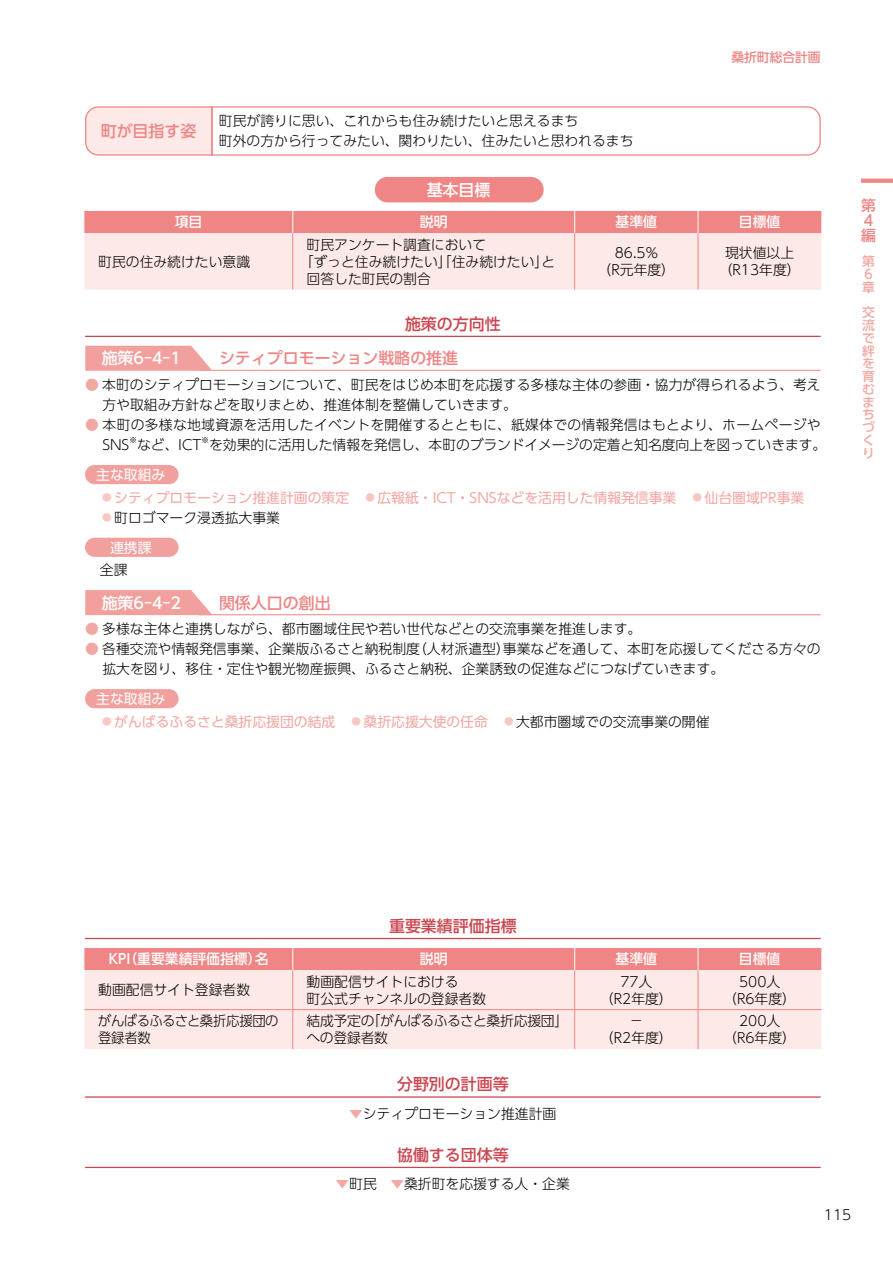
<style>
.page{position:relative;width:893px;height:1263px;background:#fff}
.page>*{position:absolute;margin:0;border:0;box-sizing:border-box;transform-origin:0 0}
.t1{font:500 15.9px "UD Shin Go Pr 6 N";color:#ca4751}
.t2{font:500 15.9px "UD Shin Go Pr 6 N";color:#ef8585}
.t3{font:500 15.9px "UD Shin Go Pr 6 N";color:#fff}
.t4{font:500 14.85px/14.9px "UD Shin Go Pr 6 N";color:#ef8585}
.t5{font:300 13.8px/17px "UD Shin Go Pr 6 N";color:#000;text-align:center}
.t6{font:13.8px "UD Shin Go Pr 6 N";color:#f3a7a3}
.t7{font:300 13.8px/20.2px "UD Shin Go Pr 6 N";letter-spacing:.02em;color:#000}
.t8{font:500 13.8px "UD Shin Go Pr 6 N";color:#fff}
.t9{font:300 13.8px/17px "UD Shin Go Pr 6 N";letter-spacing:-.025em;color:#000}
.t10{font:300 13.8px/17px "UD Shin Go Pr 6 N";letter-spacing:-.03em;color:#000}
.t11{font:13.8px "UD Shin Go Pr 6 N";color:#fff}
.t12{font:500 12.75px/12.8px "UD Shin Go Pr 6 N";color:#f3a7a3}
.t13{font:500 12.75px "UD Shin Go Pr 6 N";color:#ef8585}
.t14{font:300 8.1px "UD Shin Go Pr 6 N";color:#000}
.s1{color:#f3a7a3}
.s2{font-weight:300;font-size:9.6px;color:#f8c7c2}
.s3{font-size:9.6px;color:#f8c7c2}
.s4{font-weight:400;color:#fff}
.s5{font-weight:300;color:#000}
</style>
<div class="page">
<div style="left:375px;top:177px;width:169px;height:25px;background:#ef8585;border-radius:13px"></div>
<svg style="left:84px;top:211px;width:737px;height:79px;background:#f9cdcc"></svg>
<hr style="left:292px;top:233px;width:1px;height:57px;background:#ef8585">
<hr style="left:574px;top:233px;width:1px;height:57px;background:#ef8585">
<hr style="left:698px;top:233px;width:1px;height:57px;background:#ef8585">
<div style="left:84px;top:970px;width:737px;height:79px;background:#fdeae8"></div>
<div style="left:84px;top:948px;width:737px;height:22px;background:#ef8585"></div>
<hr style="left:292px;top:970px;width:1px;height:39px;background:#ef8585">
<hr style="left:574px;top:970px;width:1px;height:39px;background:#ef8585">
<hr style="left:698px;top:970px;width:1px;height:39px;background:#ef8585">
<hr style="left:84px;top:1009px;width:209px;height:1px;background:#ef8585">
<hr style="left:293px;top:1009px;width:282px;height:1px;background:#ef8585">
<hr style="left:292px;top:1010px;width:1px;height:39px;background:#ef8585">
<hr style="left:575px;top:1009px;width:123px;height:1px;background:#ef8585">
<hr style="left:574px;top:1010px;width:1px;height:39px;background:#ef8585">
<hr style="left:698px;top:1009px;width:123px;height:1px;background:#ef8585">
<hr style="left:698px;top:1010px;width:1px;height:39px;background:#ef8585">
<hr style="left:85px;top:938px;width:736px;height:1px;background:#ca4751">
<hr style="left:85px;top:1096px;width:736px;height:2px;background:#ca4751">
<hr style="left:85px;top:1167px;width:736px;height:1px;background:#ca4751">
<svg style="left:85px;top:106px;width:736px;height:50px"></svg>
<hr style="left:85px;top:336px;width:736px;height:1px;background:#ca4751">
<hr style="left:199px;top:370px;width:622px;height:1px;background:#f2a09d">
<svg style="left:85px;top:346px;width:127px;height:25px;background:#f3a8a5"></svg>
<div style="left:85px;top:465px;width:94px;height:19px;background:#f2a09d;border-radius:10px"></div>
<div style="left:85px;top:538px;width:94px;height:19px;background:#f2a09d;border-radius:10px"></div>
<hr style="left:199px;top:614px;width:622px;height:1px;background:#f2a09d">
<svg style="left:85px;top:590px;width:127px;height:25px;background:#f3a7a5"></svg>
<div style="left:85px;top:689px;width:94px;height:19px;background:#f2a09d;border-radius:10px"></div>
<svg style="left:861px;top:179px;width:32px;height:4px"></svg>
<p class="t2" style="left:101px;top:118px;width:97px">町が目指す姿</p>
<p class="t5" style="left:219px;top:110px;width:416px;line-height:20.2px;text-align:left">町民が誇りに思い、これからも住み続けたいと思えるまち<br>町外の方から行ってみたい、関わりたい、住みたいと思われるまち</p>
<p class="t3" style="left:427px;top:177px;width:65px">基本目標</p>
<p class="t13" style="left:731px;top:47px;width:91px">桑折町総合計画</p>
<p class="t8" style="left:175px;top:211px;width:29px">項目</p>
<p class="t8" style="left:420px;top:211px;width:29px">説明</p>
<p class="t8" style="left:616px;top:211px;width:43px">基準値</p>
<p class="t8" style="left:739px;top:211px;width:43px">目標値</p>
<p class="t5" style="left:98px;top:252px;width:154px">町民の住み続けたい意識</p>
<p class="t5" style="left:307px;top:235px;width:181px">町民アンケート調査において</p>
<p class="t5" style="left:300px;top:252px;width:257px">「ずっと住み続けたい」「住み続けたい」と</p>
<p class="t5" style="left:307px;top:269px;width:126px">回答した町民の割合</p>
<p class="t5" style="left:598px;top:244px;width:79px">86.5%<br>（R元年度）</p>
<p class="t5" style="left:719px;top:244px;width:83px">現状値以上（R13年度）</p>
<p class="t1" style="left:405px;top:311px;width:97px">施策の方向性</p>
<p class="t3" style="left:102px;top:345px;width:81px">施策6-4-1</p>
<p class="t2" style="left:219px;top:345px;width:241px">シティプロモーション戦略の推進</p>
<p class="t5" style="left:102px;top:374px;width:720px;line-height:20.2px;text-align:left;text-indent:-17px"><span class="s1">●</span> 本町のシティプロモーションについて、町民をはじめ本町を応援する多様な主体の参画・協力が得られるよう、考え方や取組み方針などを取りまとめ、推進体制を整備していきます。</p>
<p class="t7" style="left:102px;top:414px;width:720px;text-indent:-17px"><span class="s1">●</span> 本町の多様な地域資源を活用したイベントを開催するとともに、紙媒体での情報発信はもとより、ホームページや<br>SNS</p>
<p class="t14" style="left:129px;top:434px;width:10px">※</p>
<p class="t5" style="left:137px;top:436px;width:66px">など、ICT</p>
<p class="t14" style="left:201px;top:434px;width:10px">※</p>
<p class="t5" style="left:209px;top:436px;width:619px">を効果的に活用した情報を発信し、本町のブランドイメージの定着と知名度向上を図っていきます。</p>
<p class="t11" style="left:96px;top:463px;width:71px">主な取組み</p>
<p class="t6" style="left:102px;top:486px;width:703px"><span class="s2">●</span> シティプロモーション推進計画の策定 <span class="s2">●</span> 広報紙・ICT・SNSなどを活用した情報発信事業 <span class="s2">●</span> 仙台圏域PR事業</p>
<p class="t5" style="left:110px;top:502px;width:172px;line-height:29.7px;text-align:left;text-indent:-8px"><span class="s3">●</span> 町ロゴマーク浸透拡大事業<span class="s4">連携課</span></p>
<p class="t5" style="left:100px;top:561px;width:29px">全課</p>
<p class="t3" style="left:102px;top:590px;width:81px">施策6-4-2</p>
<p class="t2" style="left:219px;top:590px;width:113px">関係人口の創出</p>
<p class="t5" style="left:85px;top:620px;width:558px"><span class="s1">●</span> 多様な主体と連携しながら、都市圏域住民や若い世代などとの交流事業を推進します。</p>
<p class="t5" style="left:102px;top:638px;width:720px;line-height:20.2px;text-align:left;text-indent:-17px"><span class="s1">●</span> 各種交流や情報発信事業、企業版ふるさと納税制度（人材派遣型）事業などを通して、本町を応援してくださる方々の拡大を図り、移住・定住や観光物産振興、ふるさと納税、企業誘致の促進などにつなげていきます。</p>
<p class="t11" style="left:96px;top:687px;width:71px">主な取組み</p>
<p class="t6" style="left:102px;top:710px;width:609px"><span class="s2">●</span> がんばるふるさと桑折応援団の結成 <span class="s2">●</span> 桑折応援大使の任命 <span class="s2">●</span> <span class="s5">大都市圏域での交流事業の開催</span></p>
<p class="t4" style="left:861px;top:197px;width:16px">第<br>４編</p>
<p class="t12" style="left:862px;top:255px;width:14px">第<br>６章</p>
<p class="t12" style="left:862px;top:306px;width:14px">交流で絆を育むまちづくり</p>
<p class="t1" style="left:389px;top:913px;width:129px">重要業績評価指標</p>
<p class="t8" style="left:109px;top:948px;width:161px">KPI（重要業績評価指標）名</p>
<p class="t8" style="left:420px;top:948px;width:29px">説明</p>
<p class="t8" style="left:616px;top:948px;width:43px">基準値</p>
<p class="t8" style="left:739px;top:948px;width:43px">目標値</p>
<p class="t5" style="left:98px;top:981px;width:154px">動画配信サイト登録者数</p>
<p class="t5" style="left:307px;top:972px;width:181px;text-align:left">動画配信サイトにおける<br>町公式チャンネルの登録者数</p>
<p class="t5" style="left:600px;top:972px;width:74px">77人<br>（R2年度）</p>
<p class="t5" style="left:723px;top:972px;width:74px">500人（R6年度）</p>
<p class="t10" style="left:98px;top:1012px;width:182px">がんばるふるさと桑折応援団の登録者数</p>
<p class="t9" style="left:306px;top:1012px;width:263px">結成予定の「がんばるふるさと桑折応援団」への登録者数</p>
<p class="t5" style="left:600px;top:1012px;width:74px">－<br>（R2年度）</p>
<p class="t5" style="left:723px;top:1012px;width:74px">200人（R6年度）</p>
<p class="t1" style="left:397px;top:1071px;width:113px">分野別の計画等</p>
<p class="t5" style="left:349px;top:1104px;width:209px"><span class="s1">▼</span>シティプロモーション推進計画</p>
<p class="t1" style="left:397px;top:1142px;width:113px">協働する団体等</p>
<p class="t5" style="left:336px;top:1175px;width:236px"><span class="s1">▼</span>町民　<span class="s1">▼</span>桑折町を応援する人・企業</p>
<p class="t5" style="left:824px;top:1206px;width:29px">115</p>
</div>
